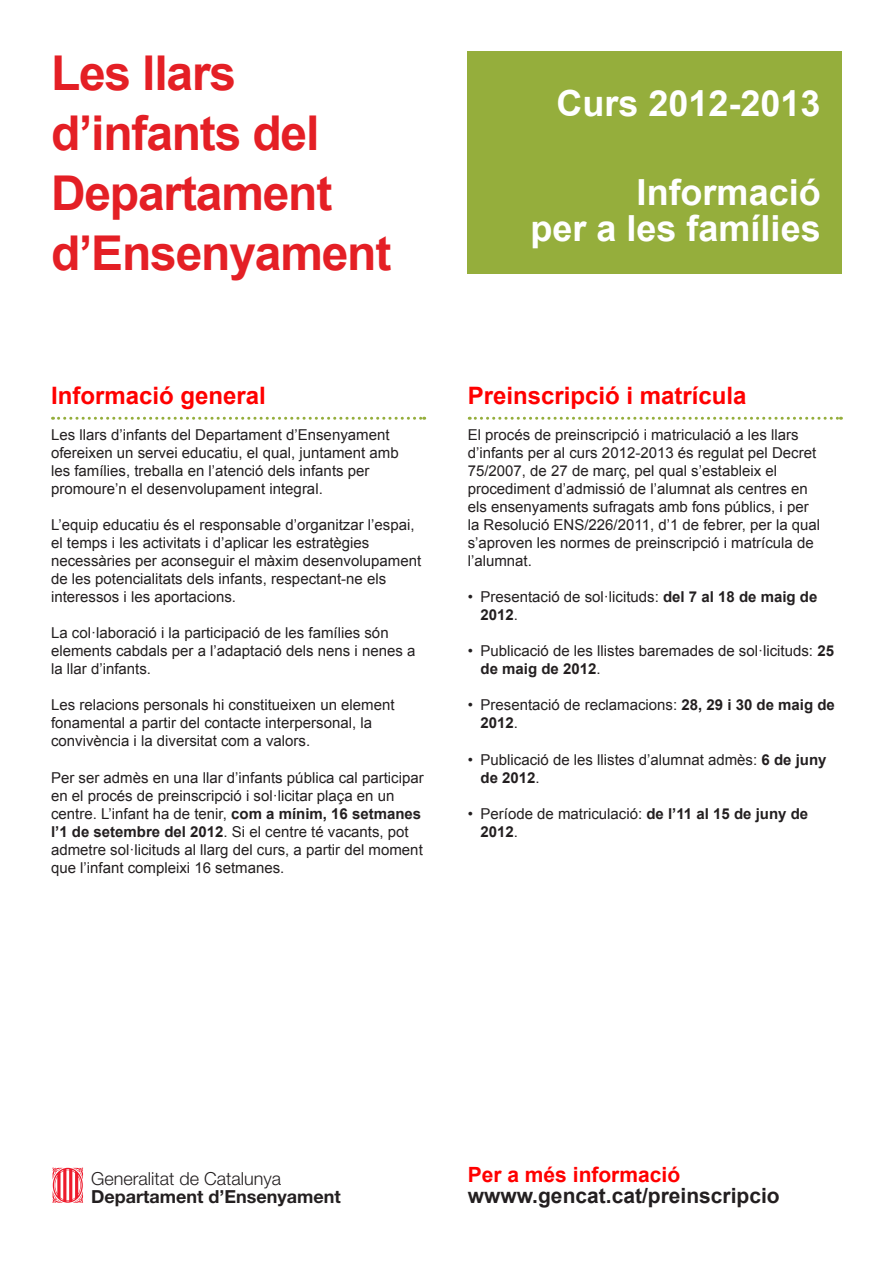
<style>
.page{position:relative;width:893px;height:1263px;background:#fff}
.page>*{position:absolute;margin:0;border:0;box-sizing:border-box;transform-origin:0 0}
.Cuerpo_texto{font:700 48px/60px "Arial";letter-spacing:-.025em;color:#e41f25}
.Data-Sub{font:700 36px/36px "Arial";color:#fff;text-align:right}
.t1{font:700 24px "Arial";color:#f00}
.t2{font:700 21px "Arial";color:#231f20}
.t3{font:700 21px "Arial";color:#f00}
.t4{font:700 18px/18px "Helvetica Neue";color:#231f20}
.t5{font:15px/18px "Arial";color:#231f20}
.s1{font-weight:700}
.s2{font-weight:300}
</style>
<div class="page">
<div style="left:468px;top:51px;width:374px;height:223px;background:#95ae3c"></div>
<svg style="left:52px;top:1167px;width:31px;height:36px"></svg>
<svg style="left:53px;top:417px;width:372px;height:3px"></svg>
<svg style="left:469px;top:417px;width:372px;height:3px"></svg>
<p class="Cuerpo_texto" style="left:51px;top:45px;width:342px">Les llars d’infants del<br>Departament d’Ensenyament</p>
<p class="t1" style="left:51px;top:380px;width:216px">Informació general</p>
<p class="t5" style="left:51px;top:426px;width:349px">Les llars d’infants del Departament d’Ensenyament ofereixen un servei educatiu, el qual, juntament amb les famílies, treballa en l’atenció dels infants per promoure’n el desenvolupament integral.</p>
<p class="t5" style="left:51px;top:516px;width:372px">L’equip educatiu és el responsable d’organitzar l’espai, el temps i les activitats i d’aplicar les estratègies necessàries per aconseguir el màxim desenvolupament de les potencialitats dels infants, respectant-ne els interessos i les aportacions.</p>
<p class="t5" style="left:51px;top:624px;width:366px">La col·laboració i la participació de les famílies són elements cabdals per a l’adaptació dels nens i nenes a la llar d’infants.</p>
<p class="t5" style="left:51px;top:696px;width:345px">Les relacions personals hi constitueixen un element fonamental a partir del contacte interpersonal, la convivència i la diversitat com a valors.</p>
<p class="t5" style="left:51px;top:768px;width:374px">Per ser admès en una llar d’infants pública cal participar en el procés de preinscripció i sol·licitar plaça en un centre. L’infant ha de tenir, <span class="s1">com a mínim, 16 setmanes l’1 de setembre del 2012</span>. Si el centre té vacants, pot admetre sol·licituds al llarg del curs, a partir del moment que l’infant compleixi 16 setmanes.</p>
<p class="Data-Sub" style="left:556px;top:87px;width:266px">Curs 2012-2013</p>
<p class="Data-Sub" style="left:530px;top:176px;width:292px">Informació<br>per a les famílies</p>
<p class="t1" style="left:468px;top:380px;width:280px">Preinscripció i matrícula</p>
<p class="t5" style="left:468px;top:426px;width:354px">El procés de preinscripció i matriculació a les llars d’infants per al curs 2012-2013 és regulat pel Decret 75/2007, de 27 de març, pel qual s’estableix el procediment d’admissió de l’alumnat als centres en els ensenyaments sufragats amb fons públics, i per la Resolució ENS/226/2011, d’1 de febrer, per la qual s’aproven les normes de preinscripció i matrícula de l’alumnat.</p>
<p class="t5" style="left:480px;top:588px;width:338px;text-indent:-13px">• Presentació de sol·licituds: <span class="s1">del 7 al 18 de maig de<br>2012</span>.</p>
<p class="t5" style="left:480px;top:642px;width:355px;text-indent:-13px">• Publicació de les llistes baremades de sol·licituds: <span class="s1">25 de maig de 2012</span>.</p>
<p class="t5" style="left:480px;top:696px;width:356px;text-indent:-13px">• Presentació de reclamacions: <span class="s1">28, 29 i 30 de maig de<br>2012</span>.</p>
<p class="t5" style="left:480px;top:750px;width:347px;text-indent:-13px">• Publicació de les llistes d’alumnat admès: <span class="s1">6 de juny de 2012</span>.</p>
<p class="t5" style="left:480px;top:804px;width:329px;text-indent:-13px">• Període de matriculació: <span class="s1">de l’11 al 15 de juny de<br>2012</span>.</p>
<p class="t4" style="left:91px;top:1169px;width:251px"><span class="s2">Generalitat de Catalunya<br></span>Departament d’Ensenyament</p>
<p class="t3" style="left:468px;top:1161px;width:214px">Per a més informació</p>
<p class="t2" style="left:468px;top:1182px;width:313px">wwww.gencat.cat/preinscripcio</p>
</div>
